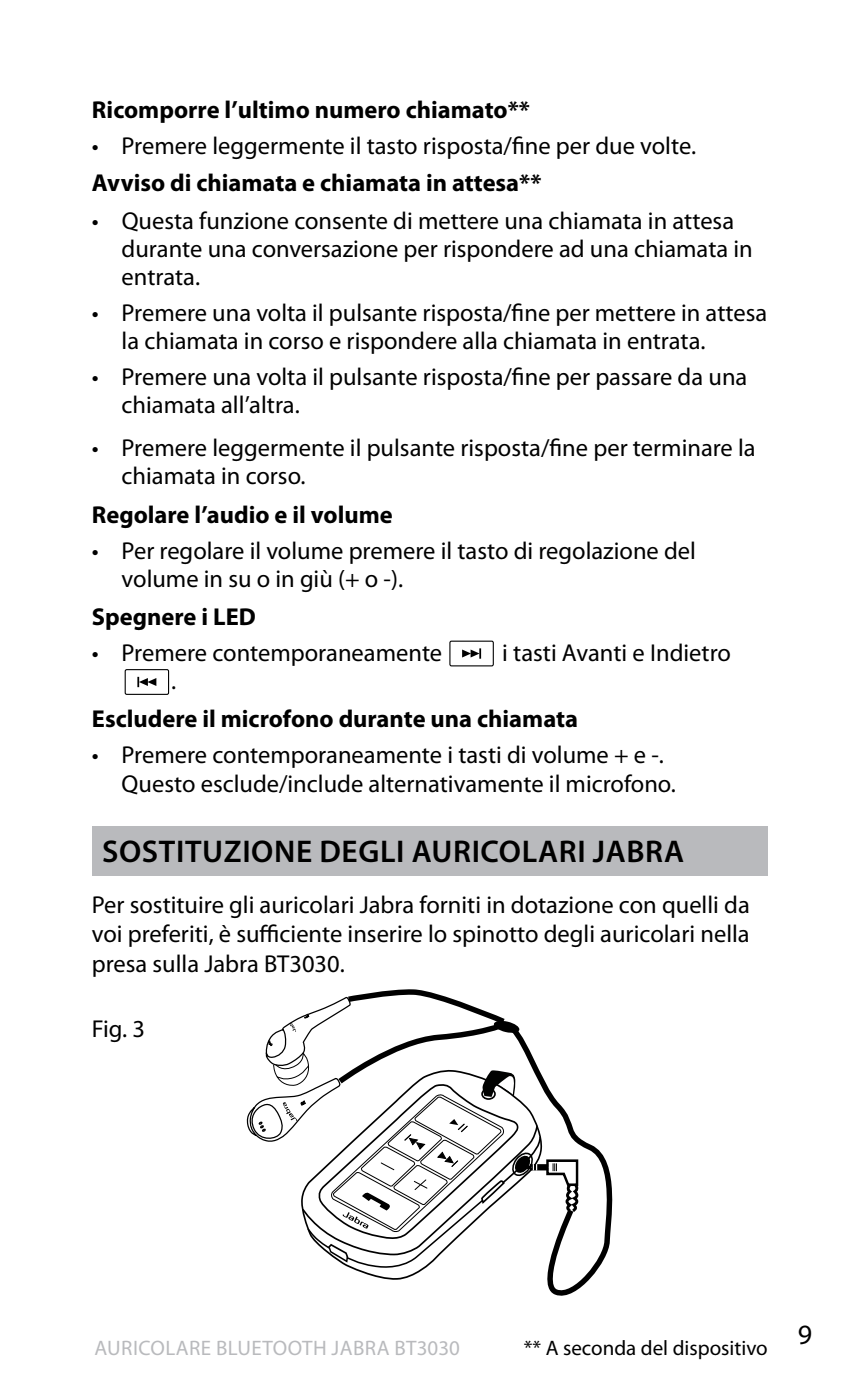
<style>
.page{position:relative;width:864px;height:1389px;background:#fff}
.page>*{position:absolute;margin:0;border:0;box-sizing:border-box;transform-origin:0 0}
.t1{font:600 31.5px "Myriad Pro";letter-spacing:.02em;color:#000}
.t2{font:24.5px/28px "Myriad Pro";color:#000}
.t3{font:700 24.5px "Myriad Pro";color:#000}
.t4{font:21px "Myriad Pro";letter-spacing:.02em;color:#b9babd}
.t5{font:21px "Myriad Pro";color:#000}
</style>
<div class="page">
<svg style="left:462px;top:648px;width:19px;height:11px"></svg>
<div style="left:449px;top:641px;width:44px;height:25px;border:1px solid #000;border-radius:2px"></div>
<svg style="left:137px;top:677px;width:19px;height:10px"></svg>
<div style="left:125px;top:669px;width:44px;height:26px;border:1px solid #000;border-radius:2px"></div>
<div style="left:92px;top:826px;width:674px;height:50px;background:#b9babd"></div>
<svg style="left:246px;top:989px;width:367px;height:307px"></svg>
<p class="t3" style="left:92px;top:93px;width:439px">Ricomporre l’ultimo numero chiamato**</p>
<p class="t2" style="left:92px;top:131px;width:603px">• Premere leggermente il tasto risposta/fine per due volte.</p>
<p class="t3" style="left:92px;top:167px;width:451px">Avviso di chiamata e chiamata in attesa**</p>
<p class="t2" style="left:122px;top:206px;width:632px;text-indent:-30px">• Questa funzione consente di mettere una chiamata in attesa durante una conversazione per rispondere ad una chiamata in entrata.</p>
<p class="t2" style="left:122px;top:298px;width:646px;text-indent:-30px">• Premere una volta il pulsante risposta/fine per mettere in attesa la chiamata in corso e rispondere alla chiamata in entrata.</p>
<p class="t2" style="left:122px;top:362px;width:627px;text-indent:-30px">• Premere una volta il pulsante risposta/fine per passare da una chiamata all’altra.</p>
<p class="t2" style="left:122px;top:433px;width:635px;text-indent:-30px">• Premere leggermente il pulsante risposta/fine per terminare la chiamata in corso.</p>
<p class="t3" style="left:92px;top:499px;width:302px">Regolare l’audio e il volume</p>
<p class="t2" style="left:122px;top:536px;width:575px;text-indent:-30px">• Per regolare il volume premere il tasto di regolazione del volume in su o in giù (+ o -).</p>
<p class="t3" style="left:92px;top:601px;width:165px">Spegnere i LED</p>
<p class="t2" style="left:92px;top:638px;width:352px">• Premere contemporaneamente</p>
<p class="t2" style="left:502px;top:638px;width:230px">i tasti Avanti e Indietro</p>
<p class="t2" style="left:171px;top:666px;width:4px">.</p>
<p class="t3" style="left:92px;top:702px;width:487px">Escludere il microfono durante una chiamata</p>
<p class="t2" style="left:122px;top:739px;width:553px;line-height:29.4px;text-indent:-30px">• Premere contemporaneamente i tasti di volume + e -.<br>Questo esclude/include alternativamente il microfono.</p>
<p class="t1" style="left:102px;top:831px;width:583px">SOSTITUZIONE DEGLI AURICOLARI JABRA</p>
<p class="t2" style="left:92px;top:890px;width:659px;line-height:29.4px;text-align:justify">Per sostituire gli auricolari Jabra forniti in dotazione con quelli da voi preferiti, è sufficiente inserire lo spinotto degli auricolari nella presa sulla Jabra BT3030.</p>
<p class="t2" style="left:92px;top:1015px;width:55px">Fig. 3</p>
<p class="t4" style="left:94px;top:1335px;width:367px">AURICOLARE BLUETOOTH JABRA BT3030</p>
<p class="t5" style="left:523px;top:1335px;width:245px">** A seconda del dispositivo</p>
</div>
